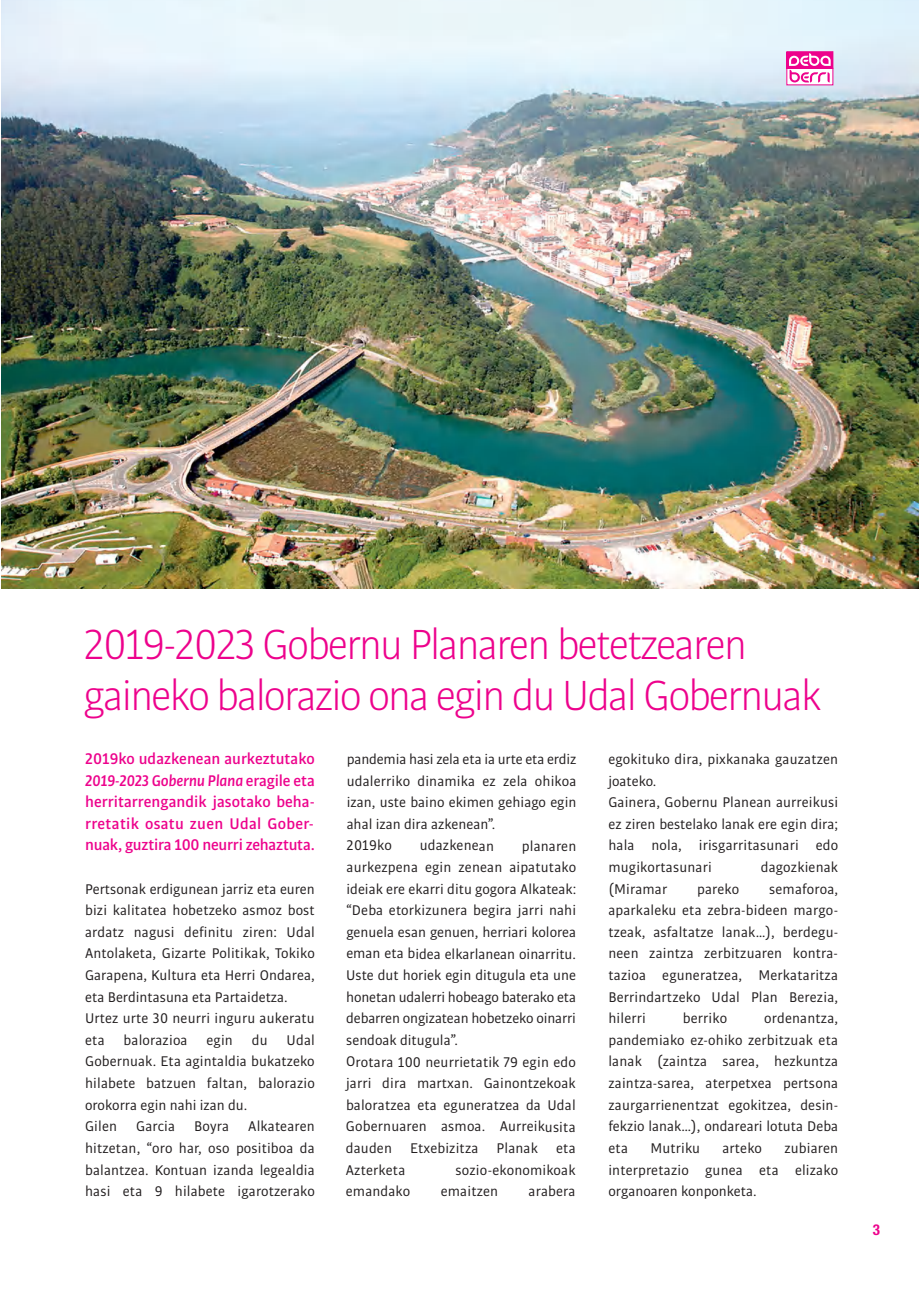
<style>
.page{position:relative;width:919px;height:1289px;background:#fff}
.page>*{position:absolute;margin:0;border:0;box-sizing:border-box;transform-origin:0 0}
.t1{font:300 45px/50.8px "Bulo";letter-spacing:-.05em;color:#ed028c}
.t2{font:500 16.5px/21.6px "Bulo";letter-spacing:-.015em;color:#ed028c;text-align:justify}
.t3{font:15px/21.6px "Bulo";letter-spacing:.005em;color:#231f20}
.t4{font:700 condensed 15px "Helvetica Neue";color:#ed028c}
.s1{font-style:italic}
</style>
<div class="page">
<img style="left:1px;top:0;width:917px;height:588px">
<svg style="left:788px;top:70px;width:43px;height:13px"></svg>
<svg style="left:830px;top:53px;width:1px;height:13px"></svg>
<div style="left:786px;top:51px;width:47px;height:17px;border:1px solid #ed028c"></div>
<svg style="left:788px;top:53px;width:42px;height:29px"></svg>
<h1 class="t1" style="left:84px;top:618px;width:739px">2019-2023 Gobernu Planaren betetzearen gaineko balorazio ona egin du Udal Gobernuak</h1>
<p class="t2" style="left:85px;top:747px;width:231px">2019ko udazkenean aurkeztutako <span class="s1">2019-2023 Gobernu Plana</span> eragile eta herritarrengandik jasotako beha&shy;rretatik osatu zuen Udal Gober&shy;nuak, guztira 100 neurri zehaztuta.</p>
<p class="t3" style="left:85px;top:877px;width:231px">Pertsonak erdigunean jarriz eta euren bizi kalitatea hobetzeko asmoz bost ardatz nagusi definitu ziren: Udal Antolaketa, Gizarte Politikak, Tokiko Garapena, Kultura eta Herri Ondarea, eta Berdintasuna eta Partaidetza.<br>Urtez urte 30 neurri inguru aukeratu eta</p>
<p class="t3" style="left:85px;top:1028px;width:231px;text-indent:201px">Udal<br>Gobernuak. Eta agintaldia bukatzeko hilabete batzuen faltan, balorazio orokorra egin nahi izan du.<br>Gilen</p>
<p class="t3" style="left:124px;top:1028px;width:65px">balorazioa</p>
<p class="t3" style="left:206px;top:1028px;width:28px">egin</p>
<p class="t3" style="left:252px;top:1028px;width:17px">du</p>
<p class="t3" style="left:85px;top:1115px;width:231px;text-align:justify;text-indent:163px">Alkatearen hitzetan, “oro har, oso positiboa da balantzea. Kontuan izanda legealdia hasi eta 9 hilabete igarotzerako</p>
<p class="t3" style="left:136px;top:1115px;width:41px">Garcia</p>
<p class="t3" style="left:194px;top:1115px;width:36px">Boyra</p>
<p class="t3" style="left:346px;top:748px;width:231px">pandemia hasi zela eta ia urte eta erdiz udalerriko dinamika ez zela ohikoa izan, uste baino ekimen gehiago egin ahal izan dira azkenean”.<br>2019ko</p>
<p class="t3" style="left:420px;top:834px;width:76px">udazkenean</p>
<p class="t3" style="left:346px;top:834px;width:232px;text-indent:176px">planaren aurkezpena egin zenean aipatutako ideiak ere ekarri ditu gogora Alkateak: “Deba etorkizunera begira jarri nahi genuela esan genuen, herriari kolorea eman eta bidea elkarlanean oinarritu.<br>Uste dut horiek egin ditugula eta une honetan udalerri hobeago baterako eta debarren ongizatean hobetzeko oinarri sendoak ditugula”.<br>Orotara 100 neurrietatik 79 egin edo jarri dira martxan. Gainontzekoak baloratzea eta eguneratzea da Udal<br>Gobernuaren asmoa. Aurreikusita dauden Etxebizitza Planak eta<br>Azterketa</p>
<p class="t3" style="left:455px;top:1158px;width:122px">sozio-ekonomikoak</p>
<p class="t3" style="left:346px;top:1180px;width:66px">emandako</p>
<p class="t3" style="left:441px;top:1180px;width:59px">emaitzen</p>
<p class="t3" style="left:528px;top:1180px;width:49px">arabera</p>
<p class="t3" style="left:608px;top:748px;width:231px">egokituko dira, pixkanaka gauzatzen joateko.<br>Gainera, Gobernu Planean aurreikusi ez ziren bestelako lanak ere egin dira; hala nola, irisgarritasunari edo mugikortasunari</p>
<p class="t3" style="left:760px;top:856px;width:79px">dagozkienak</p>
<p class="t3" style="left:608px;top:877px;width:60px">(Miramar</p>
<p class="t3" style="left:697px;top:877px;width:44px">pareko</p>
<p class="t3" style="left:608px;top:877px;width:231px;text-align:justify;text-indent:161px">semaforoa, aparkaleku eta zebra-bideen margo&shy;tzeak, asfaltatze lanak…), berdegu&shy;neen zaintza zerbitzuaren kontra&shy;tazioa eguneratzea, Merkataritza Berrindartzeko Udal Plan Berezia, hilerri</p>
<p class="t3" style="left:608px;top:1007px;width:231px;text-align:justify;text-indent:156px">ordenantza, pandemiako ez-ohiko zerbitzuak eta lanak (zaintza sarea, hezkuntza zaintza-sarea, aterpetxea pertsona zaurgarrienentzat egokitzea, desin&shy;fekzio lanak…), ondareari lotuta Deba eta</p>
<p class="t3" style="left:682px;top:1007px;width:46px">berriko</p>
<p class="t3" style="left:608px;top:1136px;width:231px;text-align:justify;text-indent:176px">zubiaren interpretazio gunea eta elizako organoaren konponketa.</p>
<p class="t3" style="left:650px;top:1136px;width:51px">Mutriku</p>
<p class="t3" style="left:722px;top:1136px;width:41px">arteko</p>
<p class="t4" style="left:872px;top:1217px;width:9px">3</p>
</div>
